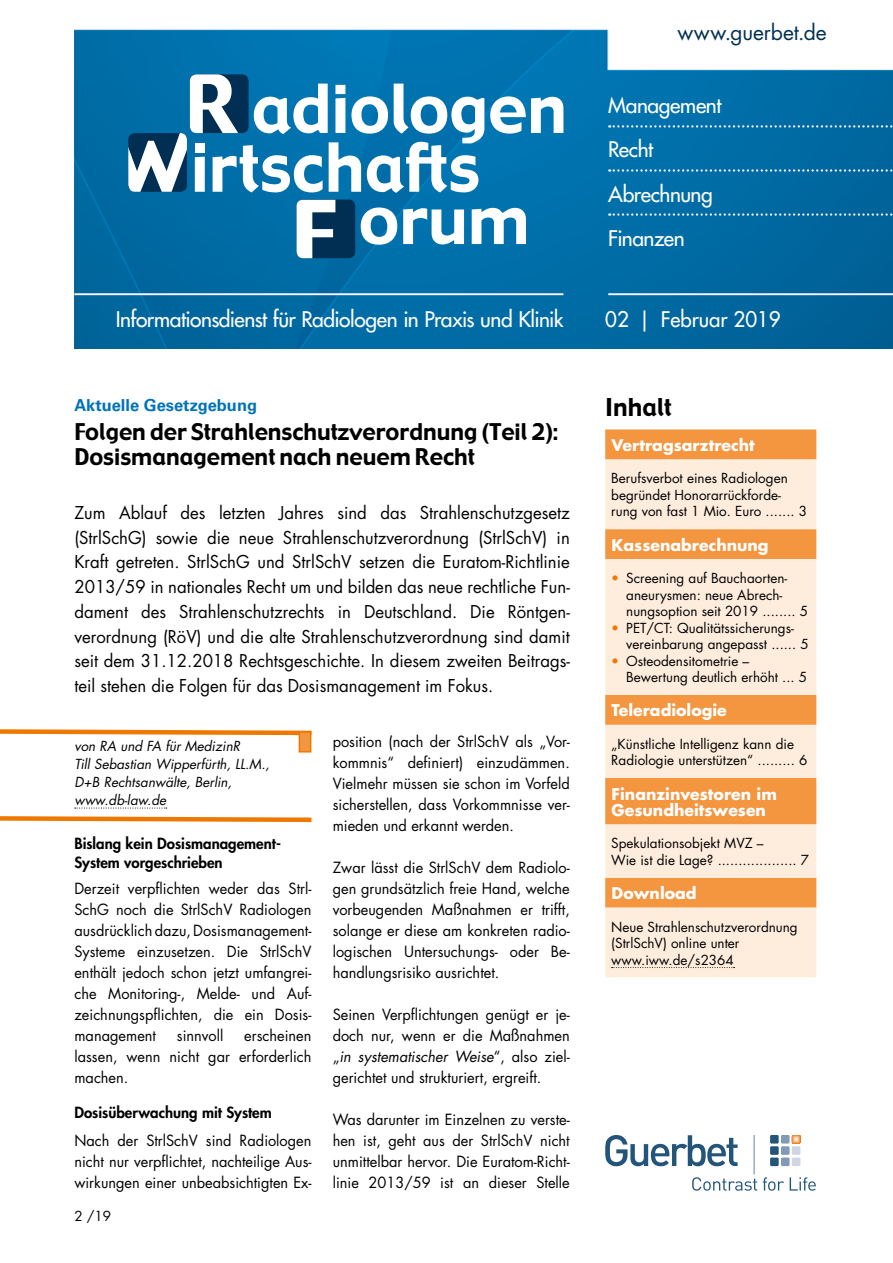
<style>
.page{position:relative;width:893px;height:1263px;background:#fff}
.page>*{position:absolute;margin:0;border:0;box-sizing:border-box;transform-origin:0 0}
.t1{font:24px "Gadget";color:#000}
.t2{font:22.5px/25.5px "Gadget";color:#000}
.t3{font:500 21px/44.1px "Futura Std";letter-spacing:-.02em;color:#fff}
.t4{font:21px "Futura Std";letter-spacing:-.005em;color:#002f53}
.t5{font:500 21px "Futura Std";color:#fff}
.t6{font:17.25px/24.8px "Futura Std";color:#000;text-align:justify}
.t7{font:700 16.5px "Univers LT Std";color:#0074b7}
.t8{font:700 15.75px/16.5px "Futura Std";color:#fff}
.t9{font:15px/21px "Futura Std";color:#000;text-align:justify}
.t10{font:800 15px/19.5px "Futura Std";color:#000}
.t11{font:13.5px/16.5px "Futura Std";color:#000}
.t12{font:italic 13.5px/18px "Futura Std";color:#000}
.s1{color:#ef7900}
.s2{font-style:italic}
</style>
<div class="page">
<img style="left:74px;top:30px;width:819px;height:318px">
<div style="left:297px;top:200px;width:58px;height:58px;background:#002f53;border-radius:7px"></div>
<svg style="left:297px;top:200px;width:38px;height:58px"></svg>
<svg style="left:361px;top:207px;width:165px;height:38px"></svg>
<svg style="left:128px;top:74px;width:435px;height:119px"></svg>
<hr style="left:74px;top:293px;width:489px;height:2px;background:#fff">
<hr style="left:608px;top:293px;width:285px;height:2px;background:#fff">
<svg style="left:609px;top:125px;width:284px;height:3px"></svg>
<svg style="left:609px;top:169px;width:284px;height:3px"></svg>
<svg style="left:609px;top:213px;width:284px;height:3px"></svg>
<svg style="left:692px;top:1177px;width:65px;height:14px"></svg>
<svg style="left:763px;top:1177px;width:21px;height:14px"></svg>
<svg style="left:790px;top:1177px;width:26px;height:14px"></svg>
<svg style="left:605px;top:1135px;width:133px;height:31px"></svg>
<hr style="left:754px;top:1135px;width:1px;height:39px;background:#6884a5">
<div style="left:770px;top:1135px;width:9px;height:8px;background:#23557a"></div>
<div style="left:781px;top:1135px;width:8px;height:8px;background:#839ab6"></div>
<div style="left:770px;top:1146px;width:9px;height:9px;background:#23557a"></div>
<div style="left:781px;top:1146px;width:8px;height:9px;background:#839ab6"></div>
<div style="left:792px;top:1146px;width:8px;height:9px;background:#ced6e4"></div>
<div style="left:770px;top:1157px;width:9px;height:9px;background:#23557a"></div>
<div style="left:781px;top:1157px;width:8px;height:9px;background:#839ab6"></div>
<div style="left:792px;top:1157px;width:8px;height:9px;background:#ced6e4"></div>
<div style="left:793px;top:1136px;width:6px;height:7px;background:#f4a45c"></div>
<svg style="left:793px;top:1136px;width:6px;height:6px"></svg>
<div style="left:605px;top:429px;width:211px;height:30px;background:#f4953f"></div>
<svg style="left:605px;top:459px;width:211px;height:518px;fill:#feeddd"></svg>
<svg style="left:612px;top:967px;width:122px;height:1px"></svg>
<svg style="left:0;top:808px;width:312px;height:15px"></svg>
<svg style="left:0;top:729px;width:312px;height:8px"></svg>
<div style="left:299px;top:731px;width:12px;height:21px;background:#f4953f;border:2px solid #ef7900"></div>
<h3 class="t4" style="left:677px;top:19px;width:151px">www.guerbet.de</h3>
<h3 class="t3" style="left:116px;top:298px;width:449px">Informationsdienst für Radiologen in Praxis und Klinik</h3>
<h3 class="t3" style="left:608px;top:84px;width:115px">Management<br>Recht<br>Abrechnung<br>Finanzen</h3>
<h3 class="t5" style="left:605px;top:306px;width:177px">02 | Februar 2019</h3>
<p class="t7" style="left:74px;top:396px;width:184px">Aktuelle Gesetzgebung</p>
<h1 class="t1" style="left:605px;top:392px;width:68px">Inhalt</h1>
<h2 class="t2" style="left:74px;top:420px;width:485px">Folgen der Strahlenschutzverordnung (Teil 2):<br>Dosismanagement nach neuem Recht</h2>
<p class="t6" style="left:74px;top:500px;width:497px">Zum Ablauf des letzten Jahres sind das Strahlenschutzgesetz (StrlSchG) sowie die neue Strahlenschutzverordnung (StrlSchV) in Kraft getreten. StrlSchG und StrlSchV setzen die Euratom-Richtlinie 2013/59 in nationales Recht um und bilden das neue rechtliche Fun&shy;dament des Strahlenschutzrechts in Deutschland. Die Röntgen&shy;verordnung (RöV) und die alte Strahlenschutzverordnung sind damit seit dem 31.12.2018 Rechtsgeschichte. In diesem zweiten Beitrags&shy;teil stehen die Folgen für das Dosismanagement im Fokus.</p>
<p class="t8" style="left:612px;top:437px;width:145px">Vertragsarztrecht</p>
<p class="t11" style="left:611px;top:470px;width:197px">Berufsverbot eines Radiologen begründet Honorarrückforde&shy;rung von fast 1 Mio. Euro ....... 3</p>
<p class="t8" style="left:612px;top:536px;width:158px">Kassenabrechnung</p>
<p class="t11" style="left:626px;top:570px;width:183px;text-indent:-15px"><span class="s1">•</span> Screening auf Bauchaorten&shy;aneurysmen: neue Abrech&shy;nungsoption seit 2019 ........ 5</p>
<p class="t11" style="left:626px;top:619px;width:184px;text-indent:-15px"><span class="s1">•</span> PET/CT: Qualitätssicherungs&shy;vereinbarung angepasst ...... 5</p>
<p class="t11" style="left:626px;top:652px;width:182px;text-indent:-15px"><span class="s1">•</span> Osteodensitometrie –<br>Bewertung deutlich erhöht ... 5</p>
<p class="t8" style="left:612px;top:702px;width:117px">Teleradiologie</p>
<p class="t11" style="left:611px;top:736px;width:198px">„Künstliche Intelligenz kann die<br>Radiologie unterstützen“ ......... 6</p>
<p class="t8" style="left:612px;top:785px;width:167px">Finanzinvestoren im<br>Gesundheitswesen</p>
<p class="t11" style="left:611px;top:835px;width:199px">Spekulationsobjekt MVZ –<br>Wie ist die Lage? ................... 7</p>
<p class="t8" style="left:612px;top:885px;width:87px">Download</p>
<p class="t11" style="left:611px;top:918px;width:188px">Neue Strahlenschutzverordnung (StrlSchV) online unter www.iww.de/s2364</p>
<p class="t9" style="left:333px;top:731px;width:239px">position (nach der StrlSchV als „Vor&shy;kommnis“ definiert) einzudämmen.<br>Vielmehr müssen sie schon im Vorfeld sicherstellen, dass Vorkommnisse ver&shy;mieden und erkannt werden.</p>
<p class="t9" style="left:333px;top:857px;width:239px">Zwar lässt die StrlSchV dem Radiolo&shy;gen grundsätzlich freie Hand, welche vorbeugenden Maßnahmen er trifft, solange er diese am konkreten radio&shy;logischen Untersuchungs- oder Be&shy;handlungsrisiko ausrichtet.</p>
<p class="t9" style="left:333px;top:1004px;width:239px">Seinen Verpflichtungen genügt er je&shy;doch nur, wenn er die Maßnahmen „<span class="s2">in systematischer Weise</span>“, also ziel&shy;gerichtet und strukturiert, ergreift.</p>
<p class="t9" style="left:333px;top:1109px;width:239px">Was darunter im Einzelnen zu verste&shy;hen ist, geht aus der StrlSchV nicht unmittelbar hervor. Die Euratom-Richt&shy;linie 2013/59 ist an dieser Stelle</p>
<p class="t12" style="left:74px;top:737px;width:197px">von RA und FA für MedizinR<br>Till Sebastian Wipperfürth, LL.M.,<br>D+B Rechtsanwälte, Berlin, www.db-law.de</p>
<p class="t10" style="left:74px;top:833px;width:208px">Bislang kein Dosismanagement-<br>System vorgeschrieben</p>
<p class="t9" style="left:74px;top:878px;width:239px">Derzeit verpflichten weder das Strl-SchG noch die StrlSchV Radiologen ausdrücklich dazu, Dosismanagement-Systeme einzusetzen. Die StrlSchV enthält jedoch schon jetzt umfangrei&shy;che Monitoring-, Melde- und Auf&shy;zeichnungspflichten, die ein Dosis&shy;management</p>
<p class="t9" style="left:74px;top:1025px;width:239px;text-indent:170px">erscheinen lassen, wenn nicht gar erforderlich machen.</p>
<p class="t10" style="left:74px;top:1102px;width:199px">Dosisüberwachung mit System</p>
<p class="t9" style="left:74px;top:1130px;width:239px">Nach der StrlSchV sind Radiologen nicht nur verpflichtet, nachteilige Aus&shy;wirkungen einer unbeabsichtigten Ex-</p>
<p class="t9" style="left:177px;top:1025px;width:48px">sinnvoll</p>
<p class="t11" style="left:74px;top:1208px;width:38px">2 /19</p>
</div>
